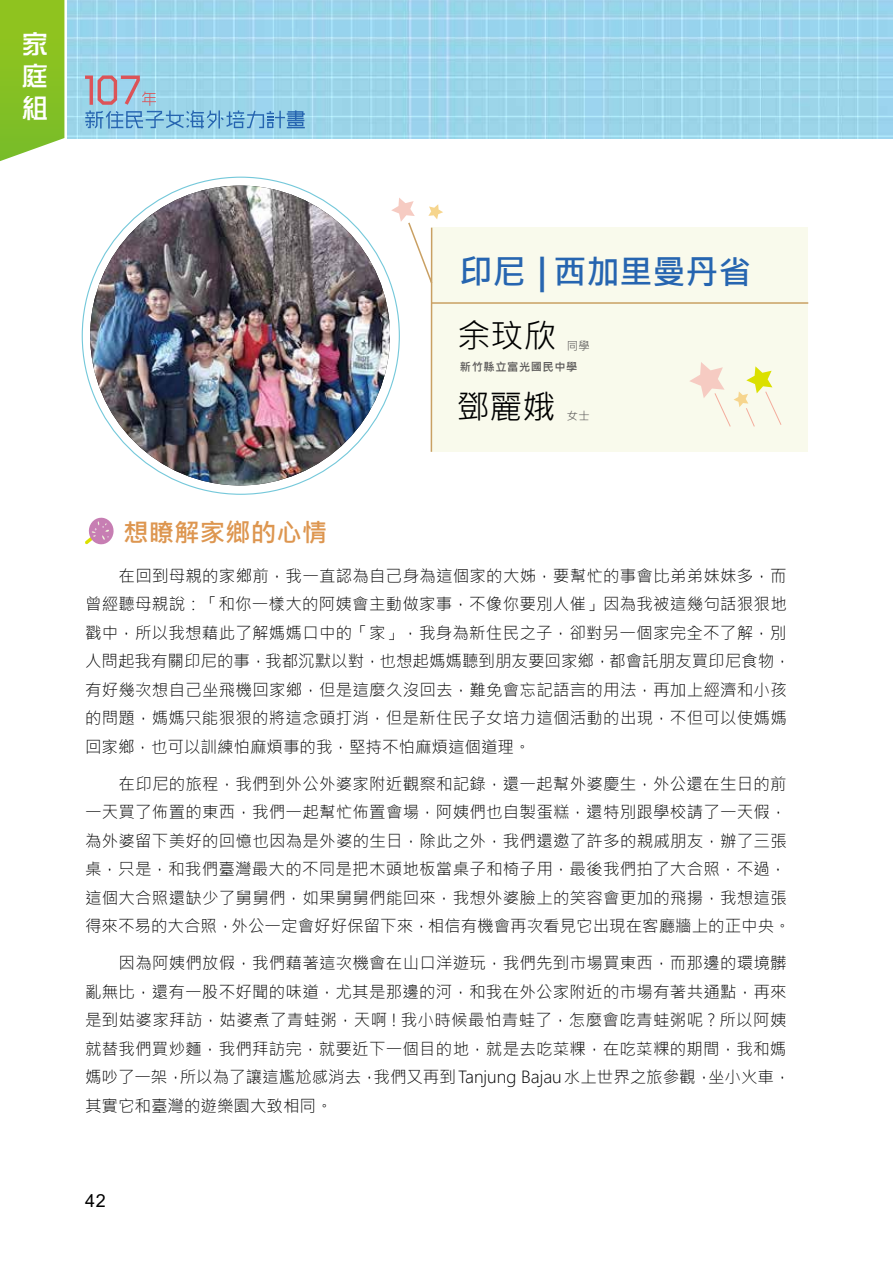
<style>
.page{position:relative;width:893px;height:1263px;background:#fff}
.page>*{position:absolute;margin:0;border:0;box-sizing:border-box;transform-origin:0 0}
.t1{font:700 33px "Microsoft Jheng Hei";color:#2665b0}
.t2{font:33px/70.2px "Microsoft Jheng Hei";color:#000}
.t3{font:26.55px/31.8px "DF Zong Yi W5 WIN BF";color:#fff}
.t4{font:700 25.5px "Microsoft Jheng Hei";color:#dd9650}
.t5{font:18px "Arial";color:#000}
.t6{font:300 16.5px/28.5px "Microsoft Jheng Hei";letter-spacing:.015em;color:#000}
.t7{font:700 11.25px "Microsoft Jheng Hei";letter-spacing:.05em;color:#595757}
.t8{font:11.25px "Microsoft Jheng Hei";color:#595757}
.s1{font-size:29.55px}
</style>
<div class="page">
<div style="left:432px;top:228px;width:376px;height:224px;background:#f8fae8"></div>
<svg style="left:391px;top:198px;width:52px;height:254px"></svg>
<hr style="left:431px;top:302px;width:377px;height:2px;background:#c9a063">
<svg style="left:690px;top:362px;width:92px;height:65px"></svg>
<img style="left:443px;top:0;width:450px;height:138px">
<img style="left:67px;top:0;width:376px;height:138px">
<svg style="left:85px;top:75px;width:220px;height:54px;background:#93c4de"></svg>
<svg style="left:0;top:0;width:64px;height:161px;background:#8fc531"></svg>
<img style="left:90px;top:186px;width:300px;height:299px;border-radius:150px">
<svg style="left:85px;top:517px;width:29px;height:28px"></svg>
<h2 class="t3" style="left:22px;top:28px;width:37px">家<span class="s1">庭</span>庭組</h2>
<h1 class="t1" style="left:459px;top:251px;width:294px">印尼｜西加里曼丹省</h1>
<h1 class="t2" style="left:456px;top:301px;width:102px">余玟欣鄧麗娥</h1>
<p class="t8" style="left:567px;top:339px;width:25px">同學</p>
<p class="t7" style="left:460px;top:360px;width:119px">新竹縣立富光國民中學</p>
<p class="t8" style="left:567px;top:408px;width:25px">女士</p>
<h3 class="t4" style="left:123px;top:516px;width:205px">想瞭解家鄉的心情</h3>
<p class="t6" style="left:85px;top:561px;width:707px">　　在回到母親的家鄉前，我一直認為自己身為這個家的大姊，要幫忙的事會比弟弟妹妹多，而曾經聽母親說：「和你一樣大的阿姨會主動做家事，不像你要別人催」因為我被這幾句話狠狠地戳中，所以我想藉此了解媽媽口中的「家」，我身為新住民之子，卻對另一個家完全不了解，別人問起我有關印尼的事，我都沉默以對，也想起媽媽聽到朋友要回家鄉，都會託朋友買印尼食物，有好幾次想自己坐飛機回家鄉，但是這麼久沒回去，難免會忘記語言的用法，再加上經濟和小孩的問題，媽媽只能狠狠的將這念頭打消，但是新住民子女培力這個活動的出現，不但可以使媽媽回家鄉，也可以訓練怕麻煩事的我，堅持不怕麻煩這個道理。</p>
<p class="t6" style="left:85px;top:769px;width:707px">　　在印尼的旅程，我們到外公外婆家附近觀察和記錄，還一起幫外婆慶生，外公還在生日的前一天買了佈置的東西，我們一起幫忙佈置會場，阿姨們也自製蛋糕，還特別跟學校請了一天假，為外婆留下美好的回憶也因為是外婆的生日，除此之外，我們還邀了許多的親戚朋友，辦了三張桌，只是，和我們臺灣最大的不同是把木頭地板當桌子和椅子用，最後我們拍了大合照，不過，這個大合照還缺少了舅舅們，如果舅舅們能回來，我想外婆臉上的笑容會更加的飛揚，我想這張得來不易的大合照，外公一定會好好保留下來，相信有機會再次看見它出現在客廳牆上的正中央。</p>
<p class="t6" style="left:85px;top:949px;width:707px">　　因為阿姨們放假，我們藉著這次機會在山口洋遊玩，我們先到市場買東西，而那邊的環境髒亂無比，還有一股不好聞的味道，尤其是那邊的河，和我在外公家附近的市場有著共通點，再來是到姑婆家拜訪，姑婆煮了青蛙粥，天啊 ! 我小時候最怕青蛙了，怎麼會吃青蛙粥呢 ? 所以阿姨就替我們買炒麵，我們拜訪完，就要近下一個目的地，就是去吃菜粿，在吃菜粿的期間，我和媽媽吵了一架，所以為了讓這尷尬感消去，我們又再到Tanjung Bajau水上世界之旅參觀，坐小火車，其實它和臺灣的遊樂園大致相同。</p>
<p class="t5" style="left:85px;top:1188px;width:22px">42</p>
</div>
